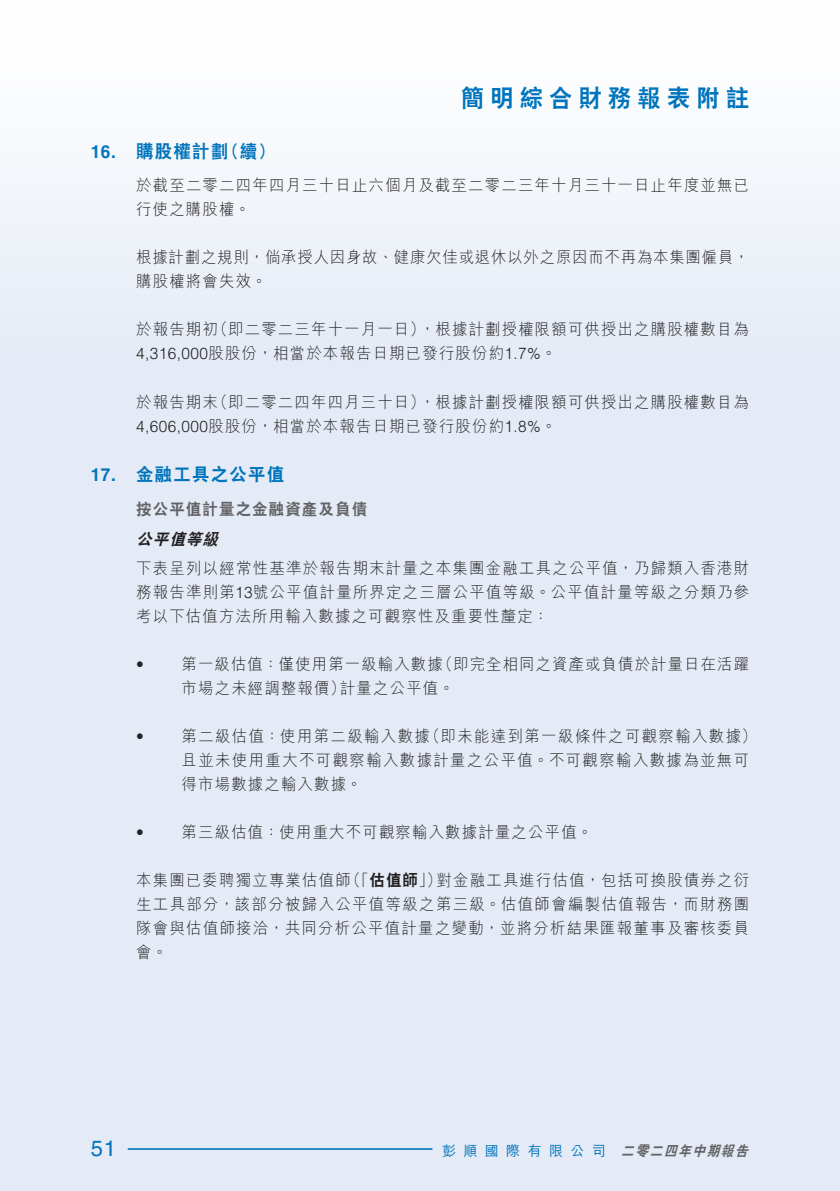
<style>
.page{position:relative;width:840px;height:1191px;background:#fff}
.page>*{position:absolute;margin:0;border:0;box-sizing:border-box;transform-origin:0 0}
.t1{font:800 24px "C Hei 2 HK";letter-spacing:.28em;color:#0074bc;scale:.96 1}
.t2{font:22px "Helvetica LT Std";color:#0074bc}
.t3{font:800 18px "C Hei 2 HK";letter-spacing:.08em;color:#0074bc;scale:.96 1}
.t4{font:700 18px "Helvetica LT Std";color:#0074bc;scale:.96 1}
.t5{font:300 16px/24px "M Hei HK";letter-spacing:.08em;color:#231f20;scale:.96 1}
.t6{font:300 16px/24px "M Hei HK";letter-spacing:.055em;color:#231f20;scale:.96 1}
.t7{font:800 16px "C Hei 2 HK";letter-spacing:.08em;color:#636366;scale:.96 1}
.t8{font:italic 800 16px "C Hei 2 HK";color:#231f20;scale:.96 1}
.t9{font:300 16px "Helvetica LT Std";color:#231f20;scale:.96 1}
.t10{font:italic 800 14px "C Hei 2 HK";color:#636366;scale:.9 1}
.t11{font:500 14px "M Hei HK";letter-spacing:.53em;color:#0074bc}
.s1{font-family:"Helvetica LT Std"}
.s2{font-family:"C Hei 2 HK";font-weight:800}
</style>
<div class="page">
<div style="left:0;top:0;width:839px;height:1191px;background:linear-gradient(to bottom,#f3f6fb,#dee6f4)"></div>
<hr style="left:128px;top:1148px;width:304px;height:1px;background:#0074bc">
<p class="t4" style="left:91px;top:140px;width:28px">16.</p>
<p class="t4" style="left:91px;top:464px;width:28px">17.</p>
<p class="t3" style="left:136px;top:139px;width:97px">購股權計劃</p>
<p class="t3" style="left:222px;top:139px;width:57px">（續(</p>
<h1 class="t1" style="left:460px;top:82px;width:302px">簡明綜合財務報表附註</h1>
<p class="t5" style="left:136px;top:173px;width:639px">於截至二零二四年四月三十日止六個月及截至二零二三年十月三十一日止年度並無已行使之購股權。</p>
<p class="t6" style="left:136px;top:245px;width:639px">根據計劃之規則，倘承授人因身故、健康欠佳或退休以外之原因而不再為本集團僱員，購股權將會失效。</p>
<p class="t5" style="left:419px;top:317px;width:344px">，根據計劃授權限額可供授出之購股權數目為</p>
<p class="t5" style="left:212px;top:317px;width:223px">（即二零二三年十一月一日）</p>
<p class="t5" style="left:136px;top:317px;width:439px">於報告期初<br><span class="s1">4,316,000</span>股股份，相當於本報告日期已發行股份約<span class="s1">1.7%</span>。</p>
<p class="t5" style="left:419px;top:389px;width:344px">，根據計劃授權限額可供授出之購股權數目為</p>
<p class="t5" style="left:212px;top:389px;width:223px">（即二零二四年四月三十日）</p>
<p class="t5" style="left:136px;top:389px;width:439px">於報告期末<br><span class="s1">4,606,000</span>股股份，相當於本報告日期已發行股份約<span class="s1">1.8%</span>。</p>
<p class="t3" style="left:136px;top:462px;width:155px">金融工具之公平值</p>
<p class="t7" style="left:136px;top:498px;width:242px">按公平值計量之金融資產及負債</p>
<p class="t8" style="left:136px;top:528px;width:93px">公平值等級</p>
<p class="t5" style="left:136px;top:556px;width:639px;text-align:justify">下表呈列以經常性基準於報告期末計量之本集團金融工具之公平值，乃歸類入香港財務報告準則第<span class="s1">13</span>號公平值計量所界定之三層公平值等級。公平值計量等級之分類乃參考以下估值方法所用輸入數據之可觀察性及重要性釐定：</p>
<p class="t5" style="left:437px;top:652px;width:326px">（即完全相同之資產或負債於計量日在活躍</p>
<p class="t5" style="left:181px;top:652px;width:273px">第一級估值：僅使用第一級輸入數據</p>
<p class="t9" style="left:136px;top:654px;width:9px">•</p>
<p class="t9" style="left:136px;top:726px;width:9px">•</p>
<p class="t9" style="left:136px;top:822px;width:9px">•</p>
<p class="t5" style="left:181px;top:676px;width:172px">市場之未經調整報價）</p>
<p class="t5" style="left:340px;top:676px;width:120px">計量之公平值。</p>
<p class="t5" style="left:424px;top:724px;width:347px">（即未能達到第一級條件之可觀察輸入數據(</p>
<p class="t5" style="left:181px;top:724px;width:260px">第二級估值：使用第二級輸入數據</p>
<p class="t5" style="left:181px;top:748px;width:592px">且並未使用重大不可觀察輸入數據計量之公平值。不可觀察輸入數據為並無可得市場數據之輸入數據。</p>
<p class="t5" style="left:181px;top:820px;width:429px">第三級估值：使用重大不可觀察輸入數據計量之公平值。</p>
<p class="t5" style="left:136px;top:868px;width:639px">本集團已委聘獨立專業估值師<br>生工具部分，該部分被歸入公平值等級之第三級。估值師會編製估值報告，而財務團隊會與估值師接洽，共同分析公平值計量之變動，並將分析結果匯報董事及審核委員會。</p>
<p class="t5" style="left:345px;top:868px;width:102px">（「<span class="s2">估值師</span>」）</p>
<p class="t5" style="left:436px;top:868px;width:327px">對金融工具進行估值，包括可換股債券之衍</p>
<h2 class="t2" style="left:91px;top:1135px;width:27px">51</h2>
<p class="t11" style="left:442px;top:1140px;width:165px">彭順國際有限公司</p>
<p class="t10" style="left:621px;top:1141px;width:148px">二零二四年中期報告</p>
</div>
